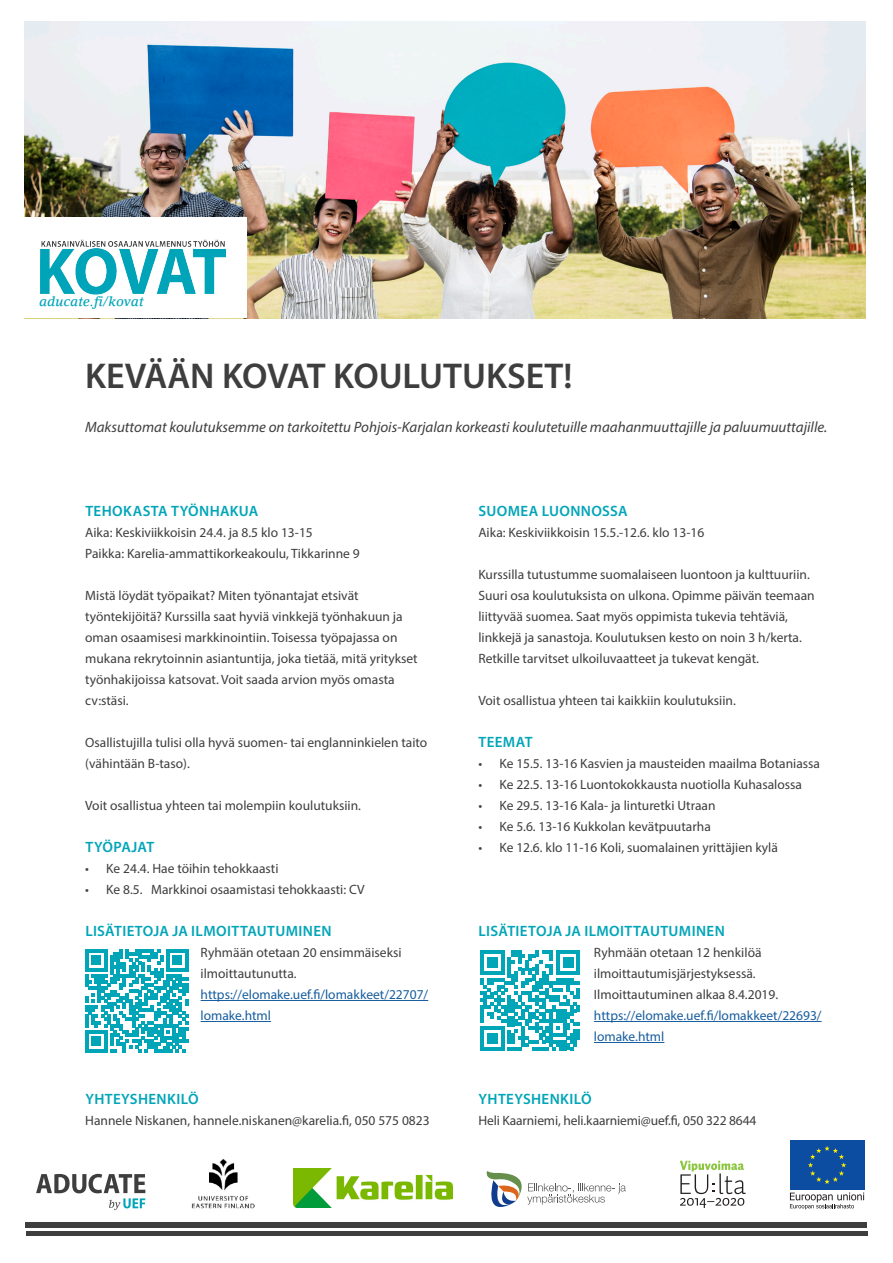
<style>
.page{position:relative;width:893px;height:1263px;background:#fff}
.page>*{position:absolute;margin:0;border:0;box-sizing:border-box;transform-origin:0 0}
.Pääotsikko{font:600 36px "Myriad Pro";color:#3e3e3f}
.Perusleipis{font:italic 15px "Myriad Pro";color:#3e3e3f}
.Tekstiotsikko{font:600 15px "Myriad Pro";letter-spacing:.025em;color:#00a5b8}
.Perusleipis-2{font:600 15px "Myriad Pro";letter-spacing:.025em;color:#00a5b8}
.Tekstiotsikko-2{font:600 15px "Myriad Pro";color:#00a5b8}
.Perusleipis-3{font:13.5px/21px "Myriad Pro";color:#3e3e3f}
.Perusleipis-4{font:13.5px/21px "Myriad Pro";color:#175d9e}
.Perusleipis-5{font:italic 500 13.5px "Lino Letter Std";color:#00a5b8}
</style>
<div class="page">
<img style="left:25px;top:22px;width:841px;height:296px">
<div style="left:26px;top:1222px;width:841px;height:6px;background:#3e3e3f"></div>
<hr style="left:26px;top:1232px;width:841px;height:4px;background:#3e3e3f">
<hr style="left:201px;top:1000px;width:227px;height:1px;background:#175d9e">
<hr style="left:201px;top:1021px;width:70px;height:1px;background:#175d9e">
<hr style="left:594px;top:1021px;width:228px;height:1px;background:#175d9e">
<hr style="left:594px;top:1042px;width:70px;height:1px;background:#175d9e">
<img style="left:25px;top:218px;width:222px;height:100px">
<img style="left:191px;top:1159px;width:64px;height:50px">
<img style="left:293px;top:1169px;width:159px;height:38px">
<div style="left:790px;top:1140px;width:74px;height:50px;background:#0d4da1"></div>
<svg style="left:808px;top:1146px;width:38px;height:38px"></svg>
<svg style="left:790px;top:1192px;width:74px;height:17px"></svg>
<svg style="left:680px;top:1161px;width:66px;height:47px"></svg>
<svg style="left:486px;top:1171px;width:140px;height:36px"></svg>
<svg style="left:36px;top:1174px;width:109px;height:36px"></svg>
<svg style="left:85px;top:949px;width:103px;height:103px"></svg>
<svg style="left:480px;top:950px;width:100px;height:100px"></svg>
<p class="Perusleipis-5" style="left:40px;top:293px;width:106px">aducate.fi/kovat</p>
<p class="Pääotsikko" style="left:85px;top:353px;width:489px">KEVÄÄN KOVAT KOULUTUKSET!</p>
<p class="Perusleipis" style="left:85px;top:418px;width:744px">Maksuttomat koulutuksemme on tarkoitettu Pohjois-Karjalan korkeasti koulutetuille maahanmuuttajille ja paluumuuttajille.</p>
<p class="Perusleipis-2" style="left:85px;top:501px;width:174px">TEHOKASTA TYÖNHAKUA</p>
<p class="Perusleipis-3" style="left:85px;top:522px;width:229px">Aika: Keskiviikkoisin 24.4. ja 8.5 klo 13-15</p>
<p class="Perusleipis-3" style="left:85px;top:543px;width:276px">Paikka: Karelia-ammattikorkeakoulu, Tikkarinne 9</p>
<p class="Perusleipis-3" style="left:85px;top:585px;width:334px">Mistä löydät työpaikat? Miten työnantajat etsivät työntekijöitä? Kurssilla saat hyviä vinkkejä työnhakuun ja oman osaamisesi markkinointiin. Toisessa työpajassa on mukana rekrytoinnin asiantuntija, joka tietää, mitä yritykset työnhakijoissa katsovat. Voit saada arvion myös omasta cv:stäsi.</p>
<p class="Perusleipis-3" style="left:85px;top:732px;width:344px">Osallistujilla tulisi olla hyvä suomen- tai englanninkielen taito (vähintään B-taso).</p>
<p class="Perusleipis-3" style="left:85px;top:795px;width:277px">Voit osallistua yhteen tai molempiin koulutuksiin.</p>
<p class="Tekstiotsikko-2" style="left:85px;top:837px;width:70px">TYÖPAJAT</p>
<p class="Perusleipis-3" style="left:85px;top:858px;width:195px">• Ke 24.4. Hae töihin tehokkaasti</p>
<p class="Perusleipis-3" style="left:85px;top:879px;width:281px">• Ke 8.5. Markkinoi osaamistasi tehokkaasti: CV</p>
<p class="Tekstiotsikko" style="left:85px;top:921px;width:248px">LISÄTIETOJA JA ILMOITTAUTUMINEN</p>
<p class="Perusleipis-3" style="left:201px;top:942px;width:202px">Ryhmään otetaan 20 ensimmäiseksi ilmoittautunutta.</p>
<p class="Perusleipis-4" style="left:201px;top:984px;width:229px">https://elomake.uef.fi/lomakkeet/22707/ lomake.html</p>
<p class="Perusleipis-2" style="left:85px;top:1089px;width:115px">YHTEYSHENKILÖ</p>
<p class="Perusleipis-3" style="left:85px;top:1110px;width:346px">Hannele Niskanen, hannele.niskanen@karelia.fi, 050 575 0823</p>
<p class="Perusleipis-2" style="left:478px;top:501px;width:151px">SUOMEA LUONNOSSA</p>
<p class="Perusleipis-3" style="left:478px;top:522px;width:227px">Aika: Keskiviikkoisin 15.5.-12.6. klo 13-16</p>
<p class="Perusleipis-3" style="left:478px;top:564px;width:338px">Kurssilla tutustumme suomalaiseen luontoon ja kulttuuriin.<br>Suuri osa koulutuksista on ulkona. Opimme päivän teemaan liittyvää suomea. Saat myös oppimista tukevia tehtäviä, linkkejä ja sanastoja. Koulutuksen kesto on noin 3 h/kerta.<br>Retkille tarvitset ulkoiluvaatteet ja tukevat kengät.</p>
<p class="Perusleipis-3" style="left:478px;top:690px;width:259px">Voit osallistua yhteen tai kaikkiin koulutuksiin.</p>
<p class="Tekstiotsikko" style="left:478px;top:732px;width:56px">TEEMAT</p>
<p class="Perusleipis-3" style="left:478px;top:753px;width:343px">• Ke 15.5. 13-16 Kasvien ja mausteiden maailma Botaniassa</p>
<p class="Perusleipis-3" style="left:478px;top:774px;width:325px">• Ke 22.5. 13-16 Luontokokkausta nuotiolla Kuhasalossa</p>
<p class="Perusleipis-3" style="left:478px;top:795px;width:239px">• Ke 29.5. 13-16 Kala- ja linturetki Utraan</p>
<p class="Perusleipis-3" style="left:478px;top:816px;width:234px">• Ke 5.6. 13-16 Kukkolan kevätpuutarha</p>
<p class="Perusleipis-3" style="left:478px;top:837px;width:301px">• Ke 12.6. klo 11-16 Koli, suomalainen yrittäjien kylä</p>
<p class="Tekstiotsikko" style="left:478px;top:921px;width:248px">LISÄTIETOJA JA ILMOITTAUTUMINEN</p>
<p class="Perusleipis-3" style="left:594px;top:942px;width:186px">Ryhmään otetaan 12 henkilöä ilmoittautumisjärjestyksessä.<br>Ilmoittautuminen alkaa 8.4.2019.</p>
<p class="Perusleipis-4" style="left:594px;top:1005px;width:229px">https://elomake.uef.fi/lomakkeet/22693/ lomake.html</p>
<p class="Perusleipis-2" style="left:478px;top:1089px;width:115px">YHTEYSHENKILÖ</p>
<p class="Perusleipis-3" style="left:478px;top:1110px;width:280px">Heli Kaarniemi, heli.kaarniemi@uef.fi, 050 322 8644</p>
</div>
